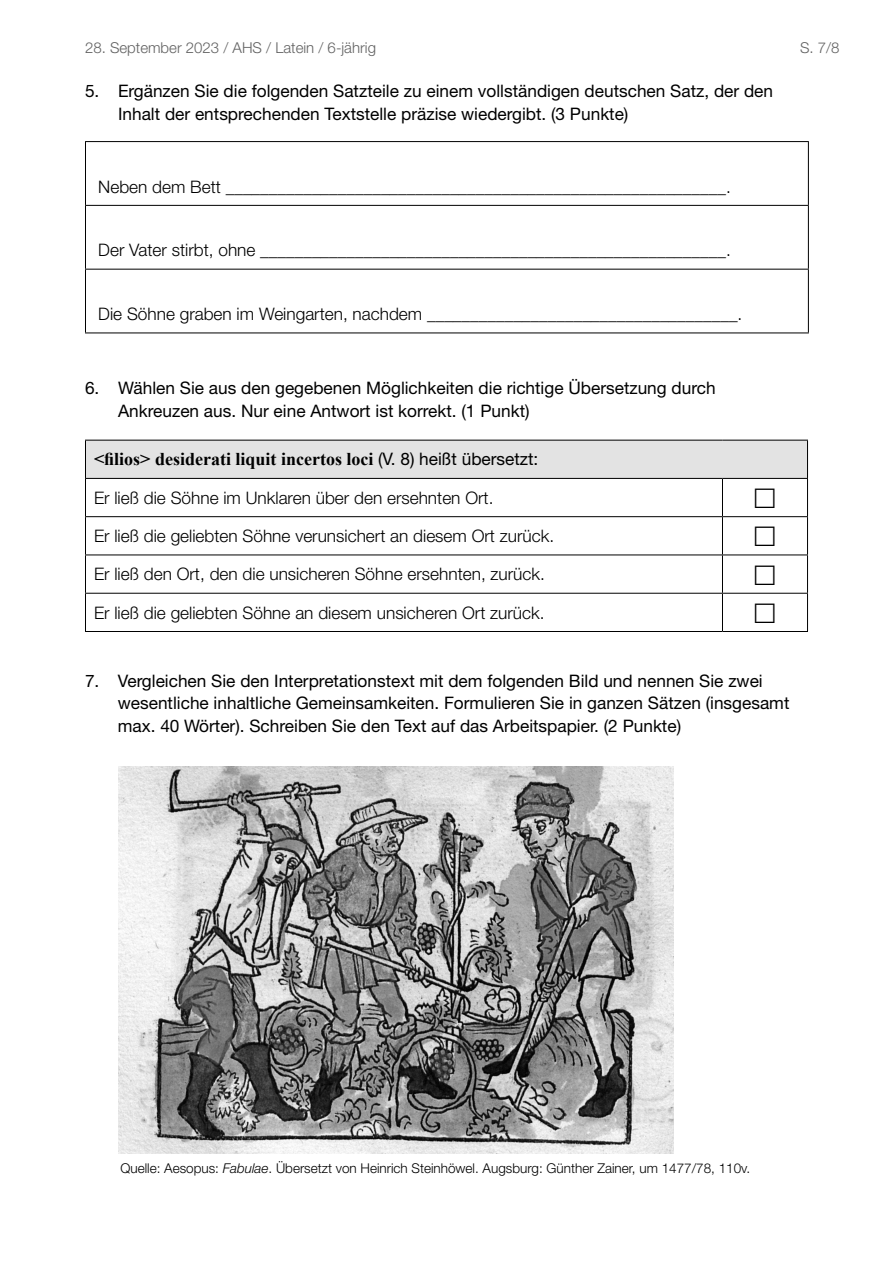
<style>
.page{position:relative;width:893px;height:1263px;background:#fff}
.page>*{position:absolute;margin:0;border:0;box-sizing:border-box;transform-origin:0 0}
.t1{font:700 18px "Times New Roman";color:#000}
.t2{font:300 17.25px "Helvetica Neue LT Std";color:#000}
.t3{font:17.25px/22.5px "Helvetica Neue LT Pro";color:#000}
.t4{font:17.25px/22.5px "Helvetica Neue LT Std";color:#000}
.t5{font:300 15px "Helvetica Neue LT Std";color:#626262}
.t6{font:300 13.5px "Helvetica Neue LT Std";color:#000}
.s1{font-family:"Helvetica Neue LT Std";font-weight:400;font-size:17.25px}
.s2{font-style:italic}
</style>
<div class="page">
<hr style="left:85px;top:141px;width:724px;height:1px;background:#000">
<hr style="left:85px;top:142px;width:1px;height:63px;background:#000">
<hr style="left:808px;top:142px;width:1px;height:63px;background:#000">
<hr style="left:85px;top:205px;width:724px;height:1px;background:#000">
<hr style="left:85px;top:206px;width:1px;height:63px;background:#000">
<hr style="left:808px;top:206px;width:1px;height:63px;background:#000">
<hr style="left:85px;top:269px;width:724px;height:1px;background:#000">
<hr style="left:85px;top:270px;width:1px;height:62px;background:#000">
<hr style="left:808px;top:270px;width:1px;height:62px;background:#000">
<hr style="left:85px;top:332px;width:724px;height:1px;background:#000">
<div style="left:85px;top:440px;width:722px;height:38px;background:#e3e3e3"></div>
<hr style="left:722px;top:478px;width:86px;height:1px;background:#000">
<hr style="left:722px;top:516px;width:86px;height:1px;background:#000">
<hr style="left:722px;top:554px;width:86px;height:1px;background:#000">
<hr style="left:722px;top:593px;width:86px;height:1px;background:#000">
<hr style="left:722px;top:631px;width:86px;height:1px;background:#000">
<hr style="left:85px;top:440px;width:637px;height:1px;background:#000">
<hr style="left:85px;top:441px;width:1px;height:37px;background:#000">
<hr style="left:722px;top:440px;width:86px;height:1px;background:#000">
<hr style="left:807px;top:441px;width:1px;height:37px;background:#000">
<hr style="left:85px;top:478px;width:637px;height:1px;background:#000">
<hr style="left:85px;top:479px;width:1px;height:37px;background:#000">
<hr style="left:722px;top:479px;width:1px;height:37px;background:#000">
<hr style="left:807px;top:479px;width:1px;height:37px;background:#000">
<hr style="left:85px;top:516px;width:637px;height:1px;background:#000">
<hr style="left:85px;top:517px;width:1px;height:37px;background:#000">
<hr style="left:722px;top:517px;width:1px;height:37px;background:#000">
<hr style="left:807px;top:517px;width:1px;height:37px;background:#000">
<hr style="left:85px;top:554px;width:637px;height:1px;background:#000">
<hr style="left:85px;top:555px;width:1px;height:38px;background:#000">
<hr style="left:722px;top:555px;width:1px;height:38px;background:#000">
<hr style="left:807px;top:555px;width:1px;height:38px;background:#000">
<hr style="left:85px;top:593px;width:637px;height:1px;background:#000">
<hr style="left:85px;top:594px;width:1px;height:37px;background:#000">
<hr style="left:722px;top:594px;width:1px;height:37px;background:#000">
<hr style="left:807px;top:594px;width:1px;height:37px;background:#000">
<hr style="left:85px;top:631px;width:637px;height:1px;background:#000">
<img style="left:118px;top:766px;width:555px;height:387px">
<p class="t5" style="left:85px;top:39px;width:292px">28. September 2023 / AHS / Latein / 6-jährig</p>
<p class="t5" style="left:800px;top:39px;width:41px">S. 7/8</p>
<p class="t3" style="left:118px;top:80px;width:657px;text-indent:-33px">5. Ergänzen Sie die folgenden Satzteile zu einem vollständigen deutschen Satz, der den<br>Inhalt der entsprechenden Textstelle präzise wiedergibt. (3 Punkte)</p>
<p class="t2" style="left:98px;top:176px;width:634px">Neben dem Bett __________________________________________________________.</p>
<p class="t2" style="left:98px;top:240px;width:634px">Der Vater stirbt, ohne ______________________________________________________.</p>
<p class="t2" style="left:98px;top:303px;width:646px">Die Söhne graben im Weingarten, nachdem ____________________________________.</p>
<p class="t4" style="left:118px;top:376px;width:599px;text-indent:-33px">6. Wählen Sie aus den gegebenen Möglichkeiten die richtige Übersetzung durch<br>Ankreuzen aus. Nur eine Antwort ist korrekt. (1 Punkt)</p>
<p class="t1" style="left:94px;top:446px;width:446px">&lt;filios&gt; desiderati liquit incertos loci <span class="s1">(V. 8) heißt übersetzt:</span></p>
<p class="t2" style="left:94px;top:487px;width:401px">Er ließ die Söhne im Unklaren über den ersehnten Ort.</p>
<p class="t2" style="left:94px;top:525px;width:462px">Er ließ die geliebten Söhne verunsichert an diesem Ort zurück.</p>
<p class="t2" style="left:94px;top:563px;width:452px">Er ließ den Ort, den die unsicheren Söhne ersehnten, zurück.</p>
<p class="t2" style="left:94px;top:602px;width:452px">Er ließ die geliebten Söhne an diesem unsicheren Ort zurück.</p>
<p class="t3" style="left:118px;top:669px;width:673px;text-indent:-33px">7. Vergleichen Sie den Interpretationstext mit dem folgenden Bild und nennen Sie zwei wesentliche inhaltliche Gemeinsamkeiten. Formulieren Sie in ganzen Sätzen (insgesamt max. 40 Wörter). Schreiben Sie den Text auf das Arbeitspapier. (2 Punkte)</p>
<p class="t6" style="left:120px;top:1160px;width:631px">Quelle: Aesopus: <span class="s2">Fabulae</span>. Übersetzt von Heinrich Steinhöwel. Augsburg: Günther Zainer, um 1477/78, 110v.</p>
</div>
